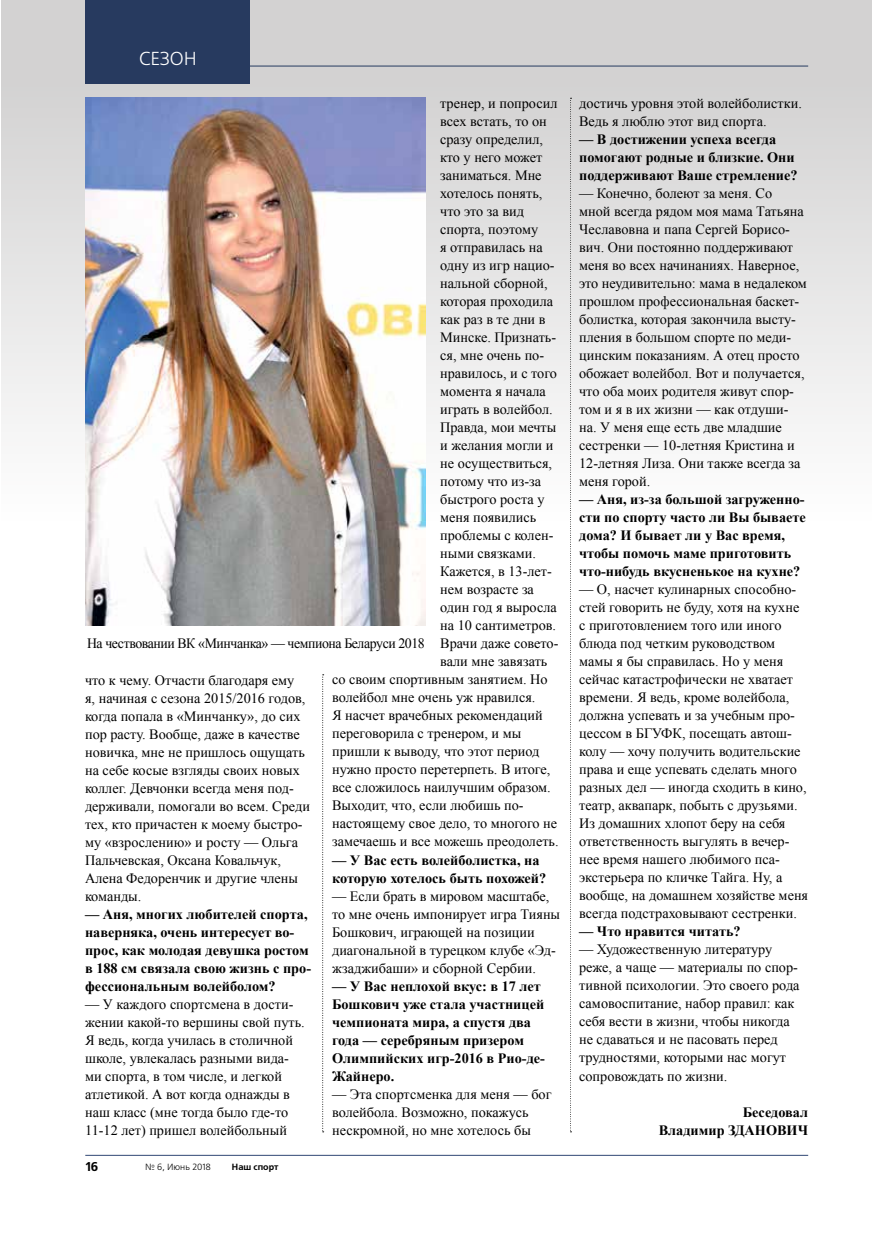
<style>
.page{position:relative;width:872px;height:1234px;background:#fff}
.page>*{position:absolute;margin:0;border:0;box-sizing:border-box;transform-origin:0 0}
.t1{font:18.75px "Free Set C";color:#fff}
.t2{font:14.25px/18px "Times New Roman";color:#000}
.t3{font:700 14.25px/18px "Times New Roman";color:#000}
.t4{font:14.25px "Times New Roman";letter-spacing:-.03em;color:#000}
.t5{font:700 12.75px "Free Set C";color:#000}
.t6{font:9px "Free Set C";color:#000}
.t7{font:700 9px "Free Set C";color:#000}
</style>
<div class="page">
<hr style="left:85px;top:1154px;width:723px;height:1px;background:#304774">
<svg style="left:1px;top:0;width:871px;height:526px"></svg>
<img style="left:85px;top:98px;width:340px;height:527px">
<svg style="left:322px;top:674px;width:2px;height:458px"></svg>
<svg style="left:570px;top:98px;width:1px;height:1034px"></svg>
<h1 class="t1" style="left:139px;top:49px;width:59px">СЕЗОН</h1>
<p class="t2" style="left:440px;top:94px;width:119px">тренер, и попросил</p>
<p class="t2" style="left:440px;top:112px;width:108px">всех встать, то он</p>
<p class="t2" style="left:440px;top:130px;width:104px">сразу определил,</p>
<p class="t2" style="left:440px;top:148px;width:104px">кто у него может</p>
<p class="t2" style="left:440px;top:166px;width:103px">заниматься. Мне</p>
<p class="t2" style="left:440px;top:184px;width:104px">хотелось понять,</p>
<p class="t2" style="left:440px;top:202px;width:85px">что это за вид</p>
<p class="t2" style="left:440px;top:220px;width:99px">спорта, поэтому</p>
<p class="t2" style="left:440px;top:238px;width:104px">я отправилась на</p>
<p class="t2" style="left:440px;top:256px;width:116px">одну из игр нацио-</p>
<p class="t2" style="left:440px;top:274px;width:109px">нальной сборной,</p>
<p class="t2" style="left:440px;top:292px;width:115px">которая проходила</p>
<p class="t2" style="left:440px;top:310px;width:107px">как раз в те дни в</p>
<p class="t2" style="left:440px;top:328px;width:117px">Минске. Признать-</p>
<p class="t2" style="left:440px;top:346px;width:105px">ся, мне очень по-</p>
<p class="t2" style="left:440px;top:364px;width:118px">нравилось, и с того</p>
<p class="t2" style="left:440px;top:382px;width:107px">момента я начала</p>
<p class="t2" style="left:440px;top:400px;width:114px">играть в волейбол.</p>
<p class="t2" style="left:440px;top:418px;width:118px">Правда, мои мечты</p>
<p class="t2" style="left:440px;top:436px;width:115px">и желания могли и</p>
<p class="t2" style="left:440px;top:454px;width:113px">не осуществиться,</p>
<p class="t2" style="left:440px;top:472px;width:103px">потому что из-за</p>
<p class="t2" style="left:440px;top:490px;width:106px">быстрого роста у</p>
<p class="t2" style="left:440px;top:508px;width:98px">меня появились</p>
<p class="t2" style="left:440px;top:526px;width:115px">проблемы с колен-</p>
<p class="t2" style="left:440px;top:544px;width:97px">ными связками.</p>
<p class="t2" style="left:440px;top:562px;width:113px">Кажется, в 13-лет-</p>
<p class="t2" style="left:440px;top:580px;width:95px">нем возрасте за</p>
<p class="t2" style="left:440px;top:598px;width:118px">один год я выросла</p>
<p class="t2" style="left:440px;top:616px;width:117px">на 10 сантиметров.</p>
<p class="t2" style="left:440px;top:634px;width:120px">Врачи даже совето-</p>
<p class="t2" style="left:440px;top:652px;width:109px">вали мне завязать</p>
<p class="t2" style="left:332px;top:670px;width:217px">со своим спортивным занятием. Но</p>
<p class="t2" style="left:332px;top:688px;width:205px">волейбол мне очень уж нравился.</p>
<p class="t2" style="left:332px;top:706px;width:212px">Я насчет врачебных рекомендаций</p>
<p class="t2" style="left:332px;top:724px;width:191px">переговорила с тренером, и мы</p>
<p class="t2" style="left:332px;top:742px;width:209px">пришли к выводу, что этот период</p>
<p class="t2" style="left:332px;top:760px;width:220px">нужно просто перетерпеть. В итоге,</p>
<p class="t2" style="left:332px;top:778px;width:220px">все сложилось наилучшим образом.</p>
<p class="t2" style="left:332px;top:796px;width:193px">Выходит, что, если любишь по-</p>
<p class="t2" style="left:332px;top:814px;width:227px">настоящему свое дело, то многого не</p>
<p class="t2" style="left:332px;top:832px;width:228px">замечаешь и все можешь преодолеть.</p>
<p class="t3" style="left:332px;top:850px;width:216px">— У Вас есть волейболистка, на которую хотелось быть похожей?</p>
<p class="t2" style="left:332px;top:886px;width:230px">— Если брать в мировом масштабе, то мне очень импонирует игра Тияны<br>Бошкович, играющей на позиции диагональной в турецком клубе «Эд&shy;жзаджибаши» и сборной Сербии.</p>
<p class="t3" style="left:332px;top:976px;width:214px">— У Вас неплохой вкус: в 17 лет<br>Бошкович уже стала участницей чемпионата мира, а спустя два года — серебряным призером<br>Олимпийских игр-2016 в Рио-де-<br>Жайнеро.</p>
<p class="t2" style="left:332px;top:1084px;width:221px">— Эта спортсменка для меня — бог волейбола. Возможно, покажусь нескромной, но мне хотелось бы</p>
<p class="t4" style="left:87px;top:634px;width:339px">На чествовании ВК «Минчанка» — чемпиона Беларуси 2018</p>
<p class="t2" style="left:85px;top:670px;width:226px">что к чему. Отчасти благодаря ему<br>я, начиная с сезона 2015/2016 годов, когда попала в «Минчанку», до сих пор расту. Вообще, даже в качестве новичка, мне не пришлось ощущать на себе косые взгляды своих новых коллег. Девчонки всегда меня под&shy;держивали, помогали во всем. Среди тех, кто причастен к моему быстро&shy;му «взрослению» и росту — Ольга<br>Пальчевская, Оксана Ковальчук,<br>Алена Федоренчик и другие члены команды.</p>
<p class="t3" style="left:85px;top:904px;width:227px">— Аня, многих любителей спорта, наверняка, очень интересует во&shy;прос, как молодая девушка ростом в 188 см связала свою жизнь с про&shy;фессиональным волейболом?</p>
<p class="t2" style="left:85px;top:994px;width:221px">— У каждого спортсмена в дости&shy;жении какой-то вершины свой путь.<br>Я ведь, когда училась в столичной школе, увлекалась разными вида&shy;ми спорта, в том числе, и легкой атлетикой. А вот когда однажды в наш класс (мне тогда было где-то<br>11-12 лет) пришел волейбольный</p>
<p class="t5" style="left:85px;top:1158px;width:14px">16</p>
<p class="t6" style="left:145px;top:1161px;width:68px">№ 6, Июнь 2018</p>
<p class="t7" style="left:232px;top:1161px;width:48px">Наш спорт</p>
<p class="t2" style="left:579px;top:94px;width:224px">достичь уровня этой волейболистки.<br>Ведь я люблю этот вид спорта.</p>
<p class="t3" style="left:579px;top:130px;width:220px">— В достижении успеха всегда помогают родные и близкие. Они поддерживают Ваше стремление?</p>
<p class="t2" style="left:579px;top:184px;width:229px">— Конечно, болеют за меня. Со мной всегда рядом моя мама Татьяна<br>Чеславовна и папа Сергей Борисо&shy;вич. Они постоянно поддерживают меня во всех начинаниях. Наверное, это неудивительно: мама в недалеком прошлом профессиональная баскет&shy;болистка, которая закончила высту&shy;пления в большом спорте по меди&shy;цинским показаниям. А отец просто обожает волейбол. Вот и получается, что оба моих родителя живут спор&shy;том и я в их жизни — как отдуши&shy;на. У меня еще есть две младшие сестренки — 10-летняя Кристина и<br>12-летняя Лиза. Они также всегда за меня горой.</p>
<p class="t3" style="left:579px;top:490px;width:228px">— Аня, из-за большой загруженно&shy;сти по спорту часто ли Вы бываете дома? И бывает ли у Вас время, чтобы помочь маме приготовить что-нибудь вкусненькое на кухне?</p>
<p class="t2" style="left:579px;top:580px;width:230px">— О, насчет кулинарных способно&shy;стей говорить не буду, хотя на кухне с приготовлением того или иного блюда под четким руководством мамы я бы справилась. Но у меня сейчас катастрофически не хватает времени. Я ведь, кроме волейбола, должна успевать и за учебным про&shy;цессом в БГУФК, посещать автош&shy;колу — хочу получить водительские права и еще успевать сделать много разных дел — иногда сходить в кино, театр, аквапарк, побыть с друзьями.<br>Из домашних хлопот беру на себя ответственность выгулять в вечер&shy;нее время нашего любимого пса&shy;экстерьера по кличке Тайга. Ну, а вообще, на домашнем хозяйстве меня всегда подстраховывают сестренки.</p>
<p class="t3" style="left:579px;top:922px;width:163px">— Что нравится читать?</p>
<p class="t2" style="left:579px;top:940px;width:222px">— Художественную литературу реже, а чаще — материалы по спор&shy;тивной психологии. Это своего рода самовоспитание, набор правил: как себя вести в жизни, чтобы никогда не сдаваться и не пасовать перед трудностями, которыми нас могут сопровождать по жизни.</p>
<p class="t3" style="left:658px;top:1102px;width:151px;text-align:right">Беседовал<br>Владимир ЗДАНОВИЧ</p>
</div>
